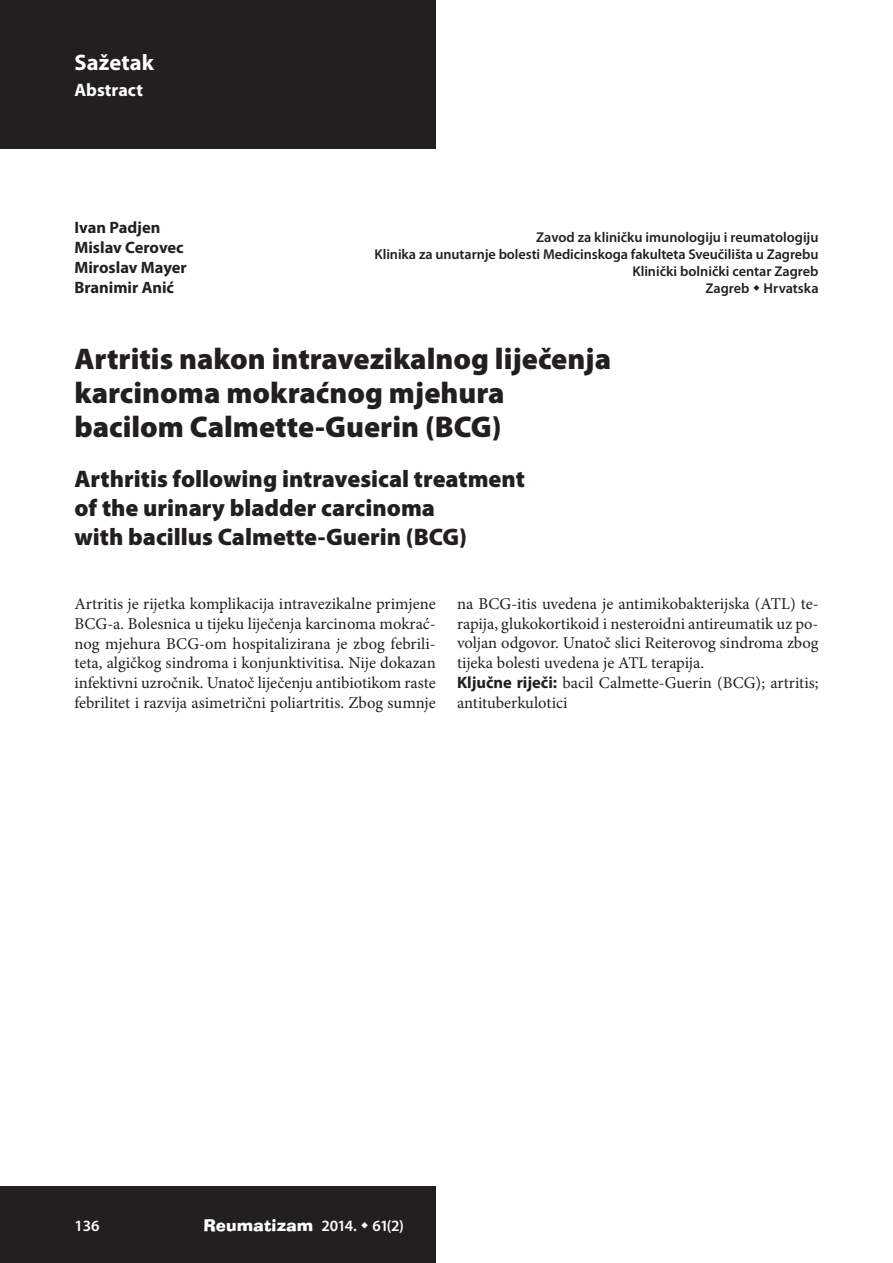
<style>
.page{position:relative;width:893px;height:1263px;background:#fff}
.page>*{position:absolute;margin:0;border:0;box-sizing:border-box;transform-origin:0 0}
.t1{font:900 30px/34px "Myriad Pro";color:#231f20}
.t2{font:900 24px/29px "Myriad Pro";color:#231f20}
.t3{font:700 22.5px "Myriad Pro";letter-spacing:.005em;color:#fff}
.t4{font:700 18px "Myriad Pro";letter-spacing:.005em;color:#fff}
.t5{font:16.5px/20px "Minion Pro";color:#231f20;text-align:justify}
.t6{font:700 16.5px/20px "Myriad Pro";color:#231f20}
.t7{font:16.35px "Ad Lib BT";letter-spacing:.01em;color:#fff}
.t8{font:600 15.75px "Myriad Pro";color:#fff}
.t9{font:600 14.25px/17px "Myriad Pro";letter-spacing:-.005em;color:#231f20;text-align:right}
.s1{font-family:"Myriad Pro";font-weight:700}
.s2{font-family:"Myriad Pro";font-weight:600;font-size:15.75px}
</style>
<div class="page">
<div style="left:0;top:1186px;width:436px;height:77px;background:#231f20"></div>
<div style="left:0;top:0;width:436px;height:149px;background:#231f20"></div>
<h3 class="t3" style="left:74px;top:54px;width:81px">Sažetak</h3>
<p class="t4" style="left:74px;top:83px;width:70px">Abstract</p>
<p class="t6" style="left:74px;top:218px;width:114px">Ivan Padjen<br>Mislav Cerovec<br>Miroslav Mayer<br>Branimir Anić</p>
<p class="t9" style="left:375px;top:229px;width:445px">Zavod za kliničku imunologiju i reumatologiju<br>Klinika za unutarnje bolesti Medicinskoga fakulteta Sveučilišta u Zagrebu Klinički bolnički centar Zagreb<br>Zagreb Hrvatska</p>
<h1 class="t1" style="left:74px;top:344px;width:538px">Artritis nakon intravezikalnog liječenja karcinoma mokraćnog mjehura bacilom Calmette-Guerin (BCG)</h1>
<h2 class="t2" style="left:74px;top:467px;width:452px">Arthritis following intravesical treatment of the urinary bladder carcinoma<br>with bacillus Calmette-Guerin (BCG)</h2>
<p class="t5" style="left:74px;top:595px;width:363px">Artritis je rijetka komplikacija intravezikalne primjene BCG-a. Bolesnica u tijeku liječenja karcinoma mokrać&shy;nog mjehura BCG-om hospitalizirana je zbog febrili&shy;teta, algičkog sindroma i konjunktivitisa. Nije dokazan infektivni uzročnik. Unatoč liječenju antibiotikom raste febrilitet i razvija asimetrični poliartritis. Zbog sumnje</p>
<p class="t5" style="left:457px;top:594px;width:363px;text-align:left">na BCG-itis uvedena je antimikobakterijska (ATL) te&shy;rapija, glukokortikoid i nesteroidni antireumatik uz po&shy;voljan odgovor. Unatoč slici Reiterovog sindroma zbog tijeka bolesti uvedena je ATL terapija.<br><span class="s1">Ključne riječi:</span> bacil Calmette-Guerin (BCG); artritis; antituberkulotici</p>
<p class="t8" style="left:74px;top:1220px;width:27px">136</p>
<p class="t7" style="left:203px;top:1219px;width:202px">Reumatizam <span class="s2">2014. 61(2)</span></p>
</div>
